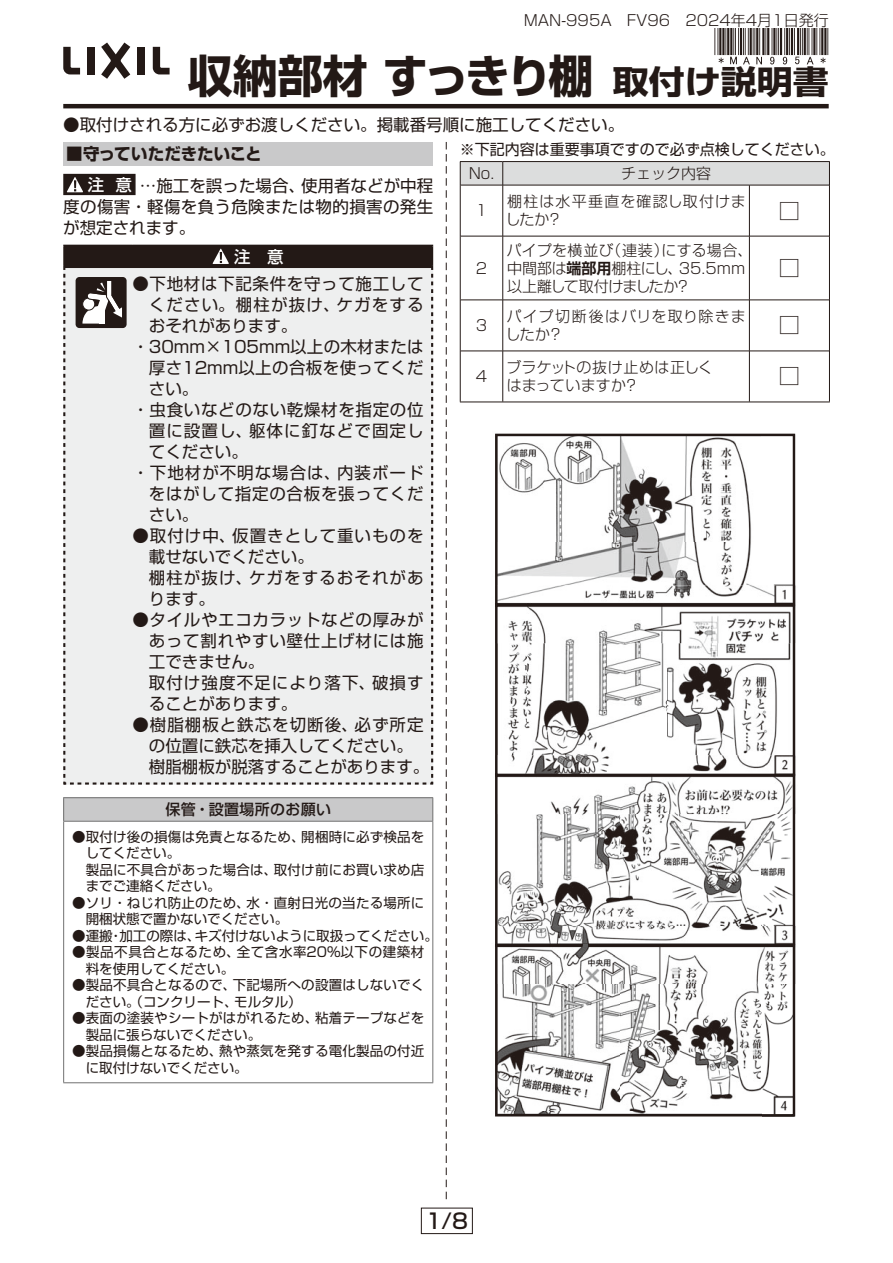
<style>
.page{position:relative;width:893px;height:1263px;background:#fff}
.page>*{position:absolute;margin:0;border:0;box-sizing:border-box;transform-origin:0 0}
.t1{font:45px "Shin Go Pro Bold 90 msp RKSJ H";letter-spacing:-.065em;color:#231916}
.t2{font:21px "Shin Go Pro Light 90 msp RKSJ H";color:#231916}
.t3{font:21px "Shin Go Pro Medium 90 msp RKSJ H";color:#231916}
.t4{font:16.5px/21px "Shin Go Pro Regular 90 msp RKSJ H";letter-spacing:.04em;color:#231916;text-align:justify}
.t5{font:16.5px/21px "Shin Go Pro Regular 90 msp RKSJ H";color:#231916}
.t6{font:16.5px/21px "Shin Go Pro Regular 90 msp RKSJ H";letter-spacing:.06em;color:#231916}
.t7{font:16.5px "Shin Go Pro Regular 90 msp RKSJ H";letter-spacing:.02em;color:#231916}
.t8{font:16.5px "Shin Go Pro Regular 90 msp RKSJ H";letter-spacing:.07em;color:#231916}
.t9{font:16.5px "Shin Go Pro Regular 90 msp RKSJ H";letter-spacing:.065em;color:#231916}
.t10{font:16.5px "Shin Go Pro Bold 90 msp RKSJ H";letter-spacing:-.01em;color:#231916}
.t11{font:16.5px "Shin Go Pro Medium 90 msp RKSJ H";color:#fff}
.t12{font:15px/18px "Shin Go Pro Light 90 msp RKSJ H";color:#231916}
.t13{font:15px "Shin Go Pro Regular 90 msp RKSJ H";color:#231916}
.t14{font:15px/18px "Shin Go Pro Light 90 msp RKSJ H";letter-spacing:.07em;color:#231916}
.t15{font:15px/18px "Shin Go Pro Light 90 msp RKSJ H";letter-spacing:.06em;color:#231916}
.t16{font:15px "Shin Go Pro Medium 90 msp RKSJ H";letter-spacing:.02em;color:#231916}
.t17{font:13.5px/16.5px "Shin Go Pro Regular 90 msp RKSJ H";letter-spacing:.015em;color:#231916}
.t18{font:13.5px/16.5px "Shin Go Pro Regular 90 msp RKSJ H";letter-spacing:.04em;color:#231916}
.s1{font-size:32.4px}
.s2{font-family:"Shin Go Pro De Bold 90 msp RKSJ H"}
</style>
<div class="page">
<hr style="left:63px;top:104px;width:766px;height:4px;background:#231916">
<svg style="left:714px;top:29px;width:114px;height:35px"></svg>
<svg style="left:63px;top:47px;width:17px;height:27px"></svg>
<svg style="left:153px;top:47px;width:17px;height:27px"></svg>
<div style="left:87px;top:47px;width:8px;height:27px;background:#231916"></div>
<div style="left:137px;top:47px;width:7px;height:27px;background:#231916"></div>
<svg style="left:101px;top:43px;width:29px;height:36px"></svg>
<svg style="left:446px;top:142px;width:1px;height:1057px"></svg>
<div style="left:64px;top:175px;width:71px;height:19px;background:#231916"></div>
<svg style="left:67px;top:177px;width:16px;height:15px"></svg>
<div style="left:63px;top:174px;width:73px;height:21px;border:1px solid #231916"></div>
<div style="left:63px;top:142px;width:370px;height:23px;background:#c9c9ca"></div>
<hr style="left:460px;top:161px;width:43px;height:1px;background:#231916">
<hr style="left:503px;top:161px;width:327px;height:1px;background:#231916">
<hr style="left:460px;top:185px;width:1px;height:51px;background:#231916">
<hr style="left:829px;top:185px;width:1px;height:51px;background:#231916">
<hr style="left:460px;top:236px;width:1px;height:64px;background:#231916">
<hr style="left:829px;top:236px;width:1px;height:64px;background:#231916">
<hr style="left:460px;top:300px;width:1px;height:51px;background:#231916">
<hr style="left:829px;top:300px;width:1px;height:51px;background:#231916">
<hr style="left:460px;top:351px;width:1px;height:51px;background:#231916">
<hr style="left:829px;top:351px;width:1px;height:51px;background:#231916">
<hr style="left:460px;top:402px;width:370px;height:1px;background:#231916">
<svg style="left:460px;top:162px;width:370px;height:23px;background:#d6d7d7"></svg>
<hr style="left:461px;top:185px;width:288px;height:1px;background:#231916">
<hr style="left:502px;top:185px;width:1px;height:51px;background:#231916">
<hr style="left:749px;top:185px;width:80px;height:1px;background:#231916">
<hr style="left:749px;top:185px;width:1px;height:51px;background:#231916">
<hr style="left:461px;top:236px;width:42px;height:1px;background:#231916">
<hr style="left:749px;top:236px;width:80px;height:1px;background:#231916">
<hr style="left:461px;top:300px;width:42px;height:1px;background:#231916">
<hr style="left:749px;top:300px;width:80px;height:1px;background:#231916">
<hr style="left:461px;top:351px;width:42px;height:1px;background:#231916">
<hr style="left:502px;top:351px;width:1px;height:51px;background:#231916">
<hr style="left:749px;top:351px;width:80px;height:1px;background:#231916">
<hr style="left:749px;top:351px;width:1px;height:51px;background:#231916">
<hr style="left:503px;top:236px;width:246px;height:1px;background:#231916">
<hr style="left:502px;top:236px;width:1px;height:64px;background:#231916">
<hr style="left:749px;top:236px;width:1px;height:64px;background:#231916">
<hr style="left:503px;top:300px;width:246px;height:1px;background:#231916">
<hr style="left:502px;top:300px;width:1px;height:51px;background:#231916">
<hr style="left:749px;top:300px;width:1px;height:51px;background:#231916">
<hr style="left:503px;top:351px;width:246px;height:1px;background:#231916">
<div style="left:64px;top:798px;width:369px;height:23px;background:#c9c9ca"></div>
<hr style="left:63px;top:797px;width:370px;height:1px;background:#717171">
<svg style="left:63px;top:798px;width:1px;height:23px"></svg>
<svg style="left:432px;top:798px;width:1px;height:23px"></svg>
<hr style="left:63px;top:821px;width:370px;height:1px;background:#717171">
<hr style="left:63px;top:822px;width:1px;height:260px;background:#717171">
<hr style="left:432px;top:822px;width:1px;height:260px;background:#717171">
<hr style="left:63px;top:1082px;width:370px;height:1px;background:#717171">
<hr style="left:63px;top:245px;width:69px;height:2px;background:#231916">
<hr style="left:132px;top:245px;width:301px;height:2px;background:#231916">
<div style="left:63px;top:247px;width:371px;height:538px;background:#eeefef"></div>
<svg style="left:495px;top:433px;width:301px;height:684px"></svg>
<svg style="left:582px;top:943px;width:6px;height:5px"></svg>
<div style="left:421px;top:1208px;width:52px;height:26px;border:1px solid #231916"></div>
<p class="t12" style="left:524px;top:13px;width:306px">MAN-995A　FV96　2024年4月1日発行</p>
<h1 class="t1" style="left:188px;top:60px;width:642px">収納部材 すっきり棚<span class="s1">取付け説明書</span></h1>
<p class="t5" style="left:63px;top:117px;width:563px">● 取付けされる方に必ずお渡しください。掲載番号順に施工してください。</p>
<p class="t13" style="left:460px;top:144px;width:376px">※下記内容は重要事項ですので必ず点検してください。</p>
<p class="t4" style="left:63px;top:178px;width:371px;text-indent:77px">…施工を誤った場合、使用者などが中程度の傷害・軽傷を負う危険または物的損害の発生が想定されます。</p>
<p class="t10" style="left:66px;top:147px;width:197px">■守っていただきたいこと</p>
<p class="t12" style="left:469px;top:166px;width:27px">No.</p>
<p class="t12" style="left:621px;top:166px;width:91px">チェック内容</p>
<p class="t12" style="left:476px;top:204px;width:13px">1</p>
<p class="t14" style="left:505px;top:195px;width:242px">棚柱は水平垂直を確認し取付けましたか？</p>
<h2 class="t2" style="left:779px;top:203px;width:22px">□</h2>
<p class="t12" style="left:476px;top:261px;width:13px">2</p>
<p class="t11" style="left:88px;top:178px;width:45px">注 意</p>
<p class="t12" style="left:507px;top:243px;width:247px">パイプを横並び（連装）にする場合、中間部は<span class="s2">端部用</span>棚柱にし、35.5mm以上離して取付けましたか？</p>
<p class="t11" style="left:234px;top:250px;width:51px">注　意</p>
<p class="t4" style="left:132px;top:275px;width:293px">●下地材は下記条件を守って施工して</p>
<p class="t8" style="left:149px;top:299px;width:276px">ください。棚柱が抜け、ケガをする</p>
<p class="t5" style="left:149px;top:317px;width:150px">おそれがあります。</p>
<p class="t5" style="left:132px;top:338px;width:293px">・30mm×105mm以上の木材または</p>
<p class="t7" style="left:149px;top:362px;width:276px">厚さ12mm以上の合板を使ってくだ</p>
<p class="t4" style="left:149px;top:380px;width:51px">さい。</p>
<p class="t4" style="left:132px;top:401px;width:293px">・虫食いなどのない乾燥材を指定の位</p>
<p class="t9" style="left:149px;top:425px;width:276px">置に設置し、躯体に釘などで固定し</p>
<p class="t4" style="left:149px;top:443px;width:100px">てください。</p>
<p class="t6" style="left:132px;top:464px;width:293px">・下地材が不明な場合は、内装ボード</p>
<p class="t4" style="left:149px;top:485px;width:276px">をはがして指定の合板を張ってくだ</p>
<p class="t4" style="left:149px;top:506px;width:51px">さい。</p>
<p class="t6" style="left:149px;top:527px;width:276px;text-indent:-16px">●取付け中、仮置きとして重いものを載せないでください。<br>棚柱が抜け、ケガをするおそれがあります。</p>
<p class="t4" style="left:149px;top:611px;width:276px;text-align:left;text-indent:-16px">●タイルやエコカラットなどの厚みがあって割れやすい壁仕上げ材には施工できません。<br>取付け強度不足により落下、破損することがあります。</p>
<p class="t5" style="left:149px;top:716px;width:282px;text-indent:-16px">●樹脂棚板と鉄芯を切断後、必ず所定の位置に鉄芯を挿入してください。樹脂棚板が脱落することがあります。</p>
<h2 class="t2" style="left:779px;top:260px;width:22px">□</h2>
<p class="t12" style="left:476px;top:318px;width:13px">3</p>
<p class="t15" style="left:505px;top:309px;width:242px">パイプ切断後はバリを取り除きましたか？</p>
<h2 class="t2" style="left:779px;top:318px;width:22px">□</h2>
<p class="t12" style="left:476px;top:369px;width:13px">4</p>
<p class="t12" style="left:506px;top:360px;width:208px">ブラケットの抜け止めは正しくはまっていますか？</p>
<h2 class="t2" style="left:779px;top:368px;width:22px">□</h2>
<p class="t16" style="left:165px;top:804px;width:167px">保管・設置場所のお願い</p>
<p class="t17" style="left:72px;top:830px;width:354px">●取付け後の損傷は免責となるため、開梱時に必ず検品を</p>
<p class="t17" style="left:86px;top:847px;width:96px">してください。</p>
<p class="t17" style="left:72px;top:863px;width:354px">　製品に不具合があった場合は、取付け前にお買い求め店</p>
<p class="t17" style="left:86px;top:880px;width:137px">までご連絡ください。</p>
<p class="t17" style="left:86px;top:896px;width:340px;text-indent:-14px">●ソリ・ねじれ防止のため、水・直射日光の当たる場所に開梱状態で置かないでください。</p>
<p class="t17" style="left:72px;top:929px;width:367px">●運搬・加工の際は、キズ付けないように取扱ってください。</p>
<p class="t18" style="left:86px;top:946px;width:340px;text-indent:-14px">●製品不具合となるため、全て含水率20%以下の建築材料を使用してください。</p>
<p class="t17" style="left:86px;top:979px;width:340px;text-indent:-14px">●製品不具合となるので、下記場所への設置はしないでください。（コンクリート、モルタル）</p>
<p class="t17" style="left:86px;top:1012px;width:340px;text-indent:-14px">●表面の塗装やシートがはがれるため、粘着テープなどを製品に張らないでください。</p>
<p class="t17" style="left:86px;top:1045px;width:340px;text-indent:-14px">●製品損傷となるため、熱や蒸気を発する電化製品の付近に取付けないでください。</p>
<h2 class="t3" style="left:426px;top:1213px;width:44px">1/8</h2>
</div>
